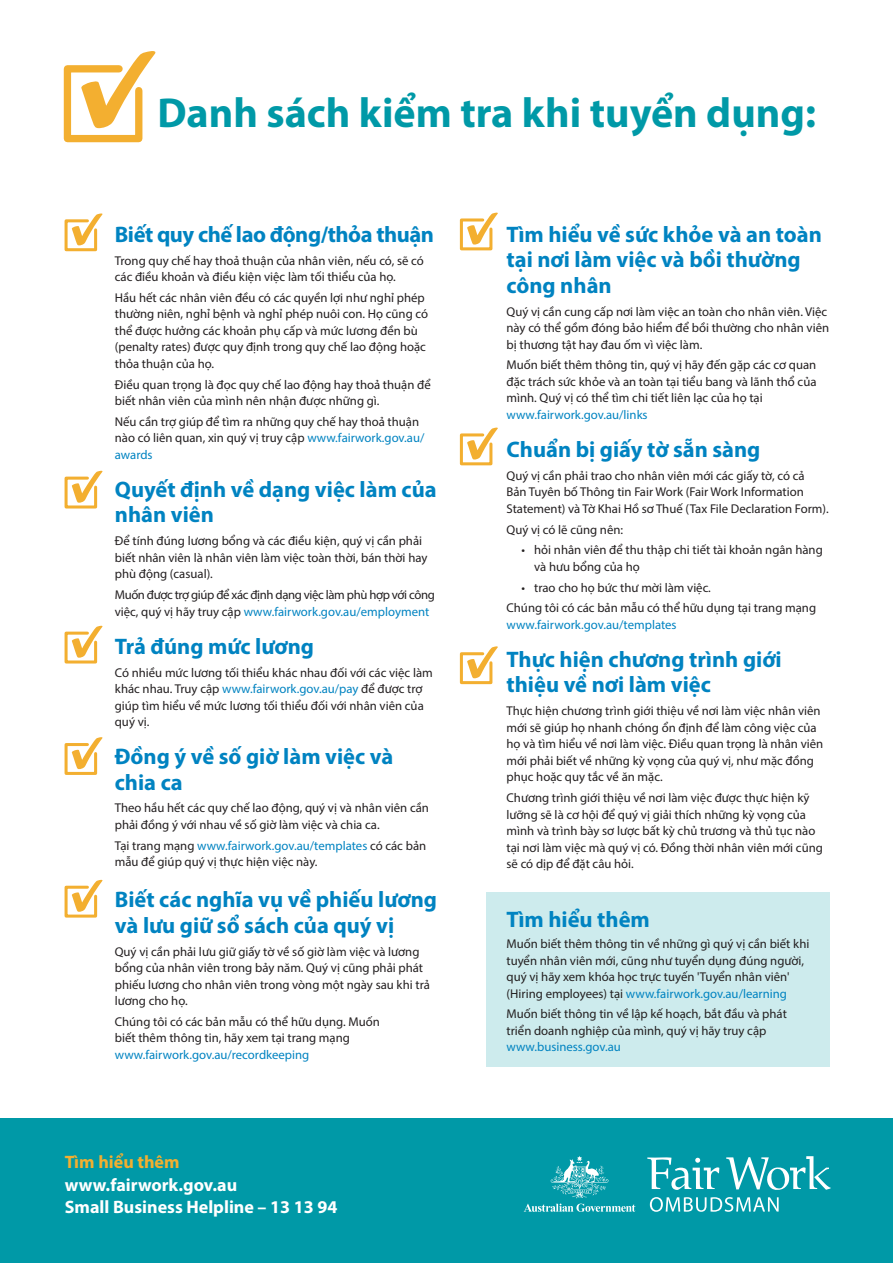
<style>
.page{position:relative;width:893px;height:1263px;background:#fff}
.page>*{position:absolute;margin:0;border:0;box-sizing:border-box;transform-origin:0 0}
.Body_Copy{font:700 42px "Myriad Pro";color:#0099a7}
.Body_Copy-2{font:700 22.5px/25.5px "Myriad Pro";color:#0083c1}
.Heading_1{font:700 22.5px "Myriad Pro";letter-spacing:-.02em;color:#0083c1}
.Heading_2{font:700 18px "Myriad Pro";color:#fff}
.Heading_2-2{font:700 18px "Myriad Pro";color:#f3af30}
.Body_Copy-3{font:12.75px/16.5px "Myriad Pro";color:#231f20}
.Body_Copy-4{font:12.75px/16.5px "Myriad Pro";letter-spacing:-.02em;color:#231f20}
.s1{color:#0083c1}
</style>
<div class="page">
<div style="left:0;top:1118px;width:893px;height:145px;background:#0099a7"></div>
<div style="left:486px;top:892px;width:343px;height:175px;background:#cdebed"></div>
<svg style="left:63px;top:51px;width:93px;height:92px"></svg>
<svg style="left:64px;top:213px;width:39px;height:39px"></svg>
<svg style="left:64px;top:471px;width:39px;height:38px"></svg>
<svg style="left:64px;top:626px;width:39px;height:38px"></svg>
<svg style="left:64px;top:737px;width:39px;height:38px"></svg>
<svg style="left:64px;top:880px;width:39px;height:38px"></svg>
<svg style="left:459px;top:213px;width:39px;height:38px"></svg>
<svg style="left:459px;top:427px;width:39px;height:39px"></svg>
<svg style="left:459px;top:646px;width:39px;height:39px"></svg>
<svg style="left:524px;top:1156px;width:111px;height:56px"></svg>
<svg style="left:650px;top:1197px;width:129px;height:15px"></svg>
<svg style="left:647px;top:1157px;width:72px;height:33px"></svg>
<svg style="left:726px;top:1156px;width:104px;height:34px"></svg>
<p class="Body_Copy" style="left:157px;top:85px;width:660px">Danh sách kiểm tra khi tuyển dụng:</p>
<p class="Heading_1" style="left:115px;top:220px;width:321px">Biết quy chế lao động/thỏa thuận</p>
<p class="Body_Copy-3" style="left:115px;top:252px;width:310px">Trong quy chế hay thoả thuận của nhân viên, nếu có, sẽ có các điều khoản và điều kiện việc làm tối thiểu của họ.</p>
<p class="Body_Copy-3" style="left:115px;top:289px;width:315px">Hầu hết các nhân viên đều có các quyền lợi như nghỉ phép thường niên, nghỉ bệnh và nghỉ phép nuôi con. Họ cũng có thể được hưởng các khoản phụ cấp và mức lương đền bù (penalty rates) được quy định trong quy chế lao động hoặc thỏa thuận của họ.</p>
<p class="Body_Copy-3" style="left:115px;top:376px;width:317px">Điều quan trọng là đọc quy chế lao động hay thoả thuận để biết nhân viên của mình nên nhận được những gì.</p>
<p class="Body_Copy-3" style="left:115px;top:413px;width:311px">Nếu cần trợ giúp để tìm ra những quy chế hay thoả thuận nào có liên quan, xin quý vị truy cập <span class="s1">www.fairwork.gov.au/ awards</span></p>
<p class="Body_Copy-2" style="left:115px;top:476px;width:323px">Quyết định về dạng việc làm của nhân viên</p>
<p class="Body_Copy-3" style="left:115px;top:533px;width:314px">Để tính đúng lương bổng và các điều kiện, quý vị cần phải biết nhân viên là nhân viên làm việc toàn thời, bán thời hay phù động (casual).</p>
<p class="Body_Copy-4" style="left:115px;top:586px;width:322px">Muốn được trợ giúp để xác định dạng việc làm phù hợp với công việc, quý vị hãy truy cập <span class="s1">www.fairwork.gov.au/employment</span></p>
<p class="Body_Copy-2" style="left:115px;top:633px;width:201px">Trả đúng mức lương</p>
<p class="Body_Copy-3" style="left:115px;top:664px;width:319px">Có nhiều mức lương tối thiểu khác nhau đối với các việc làm khác nhau. Truy cập <span class="s1">www.fairwork.gov.au/pay</span> để được trợ giúp tìm hiểu về mức lương tối thiểu đối với nhân viên của quý vị.</p>
<p class="Body_Copy-2" style="left:115px;top:743px;width:280px">Đồng ý về số giờ làm việc và chia ca</p>
<p class="Body_Copy-3" style="left:115px;top:800px;width:316px">Theo hầu hết các quy chế lao động, quý vị và nhân viên cần phải đồng ý với nhau về số giờ làm việc và chia ca.</p>
<p class="Body_Copy-3" style="left:115px;top:837px;width:313px">Tại trang mạng <span class="s1">www.fairwork.gov.au/templates</span> có các bản mẫu để giúp quý vị thực hiện việc này.</p>
<p class="Body_Copy-2" style="left:115px;top:886px;width:324px">Biết các nghĩa vụ về phiếu lương và lưu giữ sổ sách của quý vị</p>
<p class="Body_Copy-3" style="left:115px;top:943px;width:317px">Quý vị cần phải lưu giữ giấy tờ về số giờ làm việc và lương bổng của nhân viên trong bảy năm. Quý vị cũng phải phát phiếu lương cho nhân viên trong vòng một ngày sau khi trả lương cho họ.</p>
<p class="Body_Copy-3" style="left:115px;top:1013px;width:267px">Chúng tôi có các bản mẫu có thể hữu dụng. Muốn biết thêm thông tin, hãy xem tại trang mạng <span class="s1">www.fairwork.gov.au/recordkeeping</span></p>
<p class="Heading_2-2" style="left:65px;top:1150px;width:116px">Tìm hiểu thêm</p>
<p class="Heading_2" style="left:65px;top:1173px;width:174px">www.fairwork.gov.au</p>
<p class="Heading_2" style="left:65px;top:1195px;width:274px">Small Business Helpline – 13 13 94</p>
<p class="Body_Copy-2" style="left:506px;top:221px;width:317px">Tìm hiểu về sức khỏe và an toàn tại nơi làm việc và bồi thường công nhân</p>
<p class="Body_Copy-3" style="left:506px;top:303px;width:324px">Quý vị cần cung cấp nơi làm việc an toàn cho nhân viên. Việc này có thể gồm đóng bảo hiểm để bồi thường cho nhân viên bị thương tật hay đau ốm vì việc làm.</p>
<p class="Body_Copy-3" style="left:506px;top:357px;width:311px">Muốn biết thêm thông tin, quý vị hãy đến gặp các cơ quan đặc trách sức khỏe và an toàn tại tiểu bang và lãnh thổ của mình. Quý vị có thể tìm chi tiết liên lạc của họ tại <span class="s1">www.fairwork.gov.au/links</span></p>
<p class="Body_Copy-2" style="left:506px;top:436px;width:255px">Chuẩn bị giấy tờ sẵn sàng</p>
<p class="Body_Copy-3" style="left:506px;top:467px;width:324px">Quý vị cần phải trao cho nhân viên mới các giấy tờ, có cả<br>Bản Tuyên bố Thông tin Fair Work (Fair Work Information<br>Statement) và Tờ Khai Hồ sơ Thuế (Tax File Declaration Form).</p>
<p class="Body_Copy-3" style="left:506px;top:521px;width:118px">Quý vị có lẽ cũng nên:</p>
<p class="Body_Copy-3" style="left:534px;top:542px;width:290px;text-indent:-13px">• hỏi nhân viên để thu thập chi tiết tài khoản ngân hàng và hưu bổng của họ</p>
<p class="Body_Copy-3" style="left:521px;top:579px;width:191px">• trao cho họ bức thư mời làm việc.</p>
<p class="Body_Copy-3" style="left:506px;top:600px;width:311px">Chúng tôi có các bản mẫu có thể hữu dụng tại trang mạng <span class="s1">www.fairwork.gov.au/templates</span></p>
<p class="Body_Copy-2" style="left:506px;top:646px;width:277px">Thực hiện chương trình giới thiệu về nơi làm việc</p>
<p class="Body_Copy-3" style="left:506px;top:702px;width:318px">Thực hiện chương trình giới thiệu về nơi làm việc nhân viên mới sẽ giúp họ nhanh chóng ổn định để làm công việc của họ và tìm hiểu về nơi làm việc. Điều quan trọng là nhân viên mới phải biết về những kỳ vọng của quý vị, như mặc đồng phục hoặc quy tắc về ăn mặc.</p>
<p class="Body_Copy-3" style="left:506px;top:789px;width:318px">Chương trình giới thiệu về nơi làm việc được thực hiện kỹ lưỡng sẽ là cơ hội để quý vị giải thích những kỳ vọng của mình và trình bày sơ lược bất kỳ chủ trương và thủ tục nào tại nơi làm việc mà quý vị có. Đồng thời nhân viên mới cũng sẽ có dịp để đặt câu hỏi.</p>
<p class="Body_Copy-2" style="left:506px;top:906px;width:145px">Tìm hiểu thêm</p>
<p class="Body_Copy-3" style="left:506px;top:935px;width:304px">Muốn biết thêm thông tin về những gì quý vị cần biết khi tuyển nhân viên mới, cũng như tuyển dụng đúng người, quý vị hãy xem khóa học trực tuyến 'Tuyển nhân viên' (Hiring employees) tại <span class="s1">www.fairwork.gov.au/learning</span></p>
<p class="Body_Copy-3" style="left:506px;top:1005px;width:282px">Muốn biết thông tin về lập kế hoạch, bắt đầu và phát triển doanh nghiệp của mình, quý vị hãy truy cập <span class="s1">www.business.gov.au</span></p>
</div>
